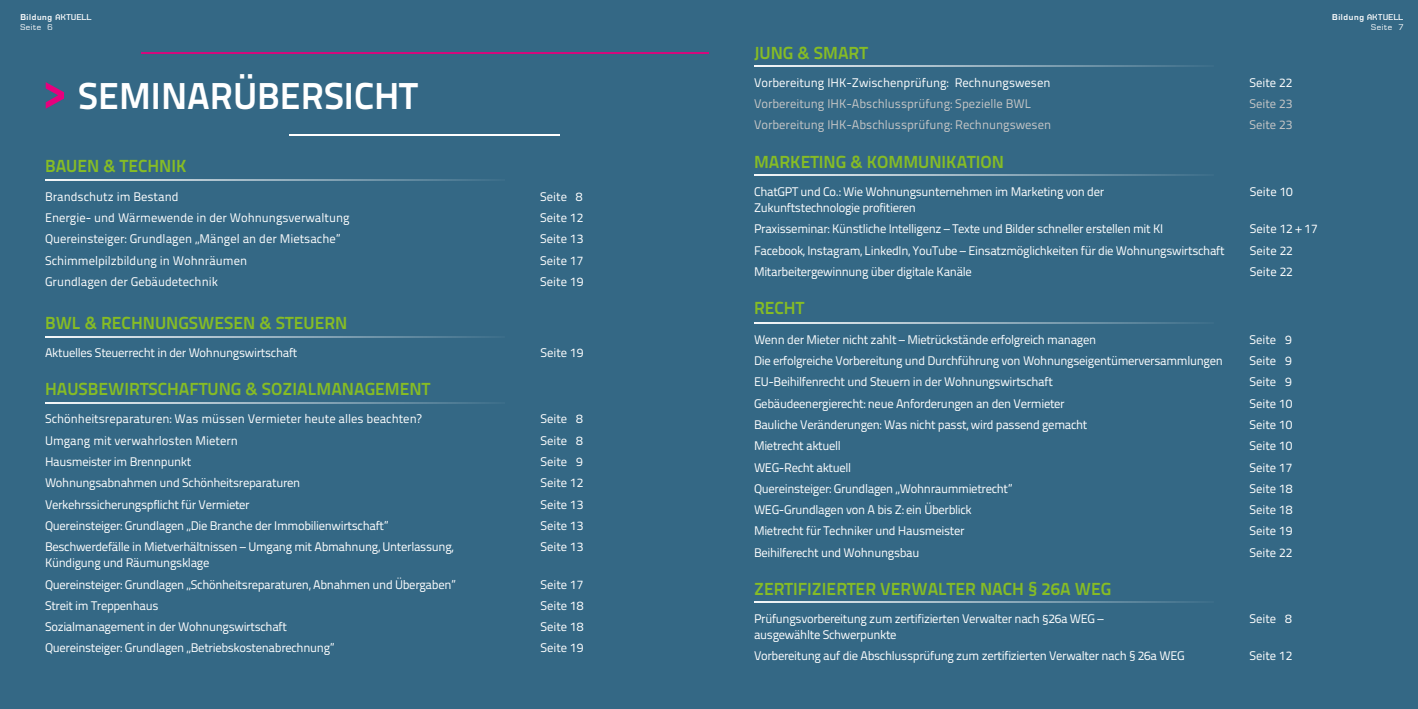
<style>
.page{position:relative;width:1418px;height:709px;background:#fff}
.page>*{position:absolute;margin:0;border:0;box-sizing:border-box;transform-origin:0 0}
.t1{font:37.5px "Titillium Text 22 L 800 wt";color:#fff}
.t2{font:17.5px "Titillium Text 22 L 800 wt";color:#86bc25}
.t3{font:12.5px/21.2px "Titillium Text 22 L 400 wt";letter-spacing:-.025em;color:#fff}
.t4{font:12.5px/21.2px "Titillium Text 22 L 400 wt";color:#fff}
.t5{font:12.5px/21.2px "Titillium Text 22 L 400 wt";color:#c6c6c6}
.t6{font:700 8.75px/9.4px "Eurostile";letter-spacing:.075em;color:#fff}
.s1{font-family:"SERIESB";font-weight:400}
.s2{font-weight:400}
</style>
<div class="page">
<div style="left:0;top:0;width:1417px;height:709px;background:#346885"></div>
<svg style="left:46px;top:82px;width:18px;height:27px"></svg>
<hr style="left:142px;top:52px;width:567px;height:2px;background:#e6007d">
<hr style="left:45px;top:179px;width:459px;height:1px;background:#fff">
<hr style="left:45px;top:336px;width:459px;height:1px;background:#fff">
<hr style="left:45px;top:402px;width:459px;height:2px;background:#fff">
<hr style="left:754px;top:175px;width:459px;height:1px;background:#fff">
<hr style="left:754px;top:323px;width:459px;height:1px;background:#fff">
<hr style="left:754px;top:66px;width:459px;height:1px;background:#fff">
<hr style="left:289px;top:134px;width:271px;height:2px;background:#fff">
<hr style="left:754px;top:601px;width:459px;height:2px;background:#fff">
<p class="t6" style="left:20px;top:13px;width:73px">Bildung <span class="s1">AKTUELL<br></span><span class="s2">Seite 6</span></p>
<p class="t6" style="left:1332px;top:13px;width:73px;text-align:right">Bildung <span class="s1">AKTUELL<br></span><span class="s2">Seite 7</span></p>
<h1 class="t1" style="left:78px;top:67px;width:341px">SEMINARÜBERSICHT</h1>
<h2 class="t2" style="left:754px;top:39px;width:115px">JUNG &amp; SMART</h2>
<p class="t4" style="left:754px;top:71px;width:298px">Vorbereitung IHK-Zwischenprüfung: Rechnungswesen</p>
<p class="t5" style="left:754px;top:93px;width:299px">Vorbereitung IHK-Abschlussprüfung: Spezielle BWL<br>Vorbereitung IHK-Abschlussprüfung: Rechnungswesen</p>
<h2 class="t2" style="left:45px;top:152px;width:143px">BAUEN &amp; TECHNIK</h2>
<h2 class="t2" style="left:754px;top:148px;width:251px">MARKETING &amp; KOMMUNIKATION</h2>
<p class="t4" style="left:45px;top:185px;width:306px">Brandschutz im Bestand<br>Energie- und Wärmewende in der Wohnungsverwaltung Quereinsteiger: Grundlagen „Mängel an der Mietsache” Schimmelpilzbildung in Wohnräumen<br>Grundlagen der Gebäudetechnik</p>
<h2 class="t2" style="left:45px;top:309px;width:304px">BWL &amp; RECHNUNGSWESEN &amp; STEUERN</h2>
<p class="t3" style="left:45px;top:341px;width:254px">Aktuelles Steuerrecht in der Wohnungswirtschaft</p>
<h2 class="t2" style="left:45px;top:376px;width:387px">HAUSBEWIRTSCHAFTUNG &amp; SOZIALMANAGEMENT</h2>
<p class="t3" style="left:45px;top:408px;width:410px">Schönheitsreparaturen: Was müssen Vermieter heute alles beachten?<br>Umgang mit verwahrlosten Mietern<br>Hausmeister im Brennpunkt<br>Wohnungsabnahmen und Schönheitsreparaturen<br>Verkehrssicherungspflicht für Vermieter<br>Quereinsteiger: Grundlagen „Die Branche der Immobilienwirtschaft” Beschwerdefälle in Mietverhältnissen – Umgang mit Abmahnung, Unterlassung,</p>
<p class="t3" style="left:45px;top:551px;width:412px">Kündigung und Räumungsklage<br>Quereinsteiger: Grundlagen „Schönheitsreparaturen, Abnahmen und Übergaben” Streit im Treppenhaus<br>Sozialmanagement in der Wohnungswirtschaft<br>Quereinsteiger: Grundlagen „Betriebskostenabrechnung”</p>
<p class="t3" style="left:540px;top:185px;width:45px;text-align:justify">Seite 8<br>Seite 12<br>Seite 13<br>Seite 17<br>Seite 19</p>
<p class="t3" style="left:540px;top:341px;width:45px">Seite 19</p>
<p class="t3" style="left:540px;top:408px;width:45px;text-align:justify">Seite 8<br>Seite 8<br>Seite 9<br>Seite 12<br>Seite 13<br>Seite 13<br>Seite 13</p>
<p class="t3" style="left:540px;top:573px;width:45px;text-align:justify">Seite 17<br>Seite 18<br>Seite 18<br>Seite 19</p>
<p class="t3" style="left:754px;top:183px;width:352px;line-height:16.2px">ChatGPT und Co.: Wie Wohnungsunternehmen im Marketing von der<br>Zukunftstechnologie profitieren</p>
<p class="t3" style="left:754px;top:218px;width:472px">Praxisseminar: Künstliche Intelligenz – Texte und Bilder schneller erstellen mit KI<br>Facebook, Instagram, LinkedIn, YouTube – Einsatzmöglichkeiten für die Wohnungswirtschaft<br>Mitarbeitergewinnung über digitale Kanäle</p>
<h2 class="t2" style="left:754px;top:295px;width:52px">RECHT</h2>
<p class="t3" style="left:754px;top:328px;width:470px">Wenn der Mieter nicht zahlt – Mietrückstände erfolgreich managen<br>Die erfolgreiche Vorbereitung und Durchführung von Wohnungseigentümerversammlungen EU-Beihilfenrecht und Steuern in der Wohnungswirtschaft<br>Gebäudeenergierecht: neue Anforderungen an den Vermieter<br>Bauliche Veränderungen: Was nicht passt, wird passend gemacht<br>Mietrecht aktuell<br>WEG-Recht aktuell<br>Quereinsteiger: Grundlagen „Wohnraummietrecht”<br>WEG-Grundlagen von A bis Z: ein Überblick<br>Mietrecht für Techniker und Hausmeister<br>Beihilferecht und Wohnungsbau</p>
<h2 class="t2" style="left:754px;top:575px;width:359px">ZERTIFIZIERTER VERWALTER NACH § 26A WEG</h2>
<p class="t3" style="left:754px;top:609px;width:351px;line-height:16.2px">Prüfungsvorbereitung zum zertifizierten Verwalter nach §26a WEG – ausgewählte Schwerpunkte</p>
<p class="t3" style="left:754px;top:644px;width:432px">Vorbereitung auf die Abschlussprüfung zum zertifizierten Verwalter nach § 26a WEG</p>
<p class="t3" style="left:1249px;top:71px;width:45px">Seite 22</p>
<p class="t5" style="left:1249px;top:93px;width:45px">Seite 23<br>Seite 23</p>
<p class="t3" style="left:1249px;top:180px;width:45px">Seite 10</p>
<p class="t4" style="left:1249px;top:218px;width:69px">Seite 12 + 17<br>Seite 22<br>Seite 22</p>
<p class="t3" style="left:1249px;top:328px;width:45px;text-align:justify">Seite 9<br>Seite 9<br>Seite 9<br>Seite 10<br>Seite 10<br>Seite 10<br>Seite 17<br>Seite 18<br>Seite 18<br>Seite 19<br>Seite 22</p>
<p class="t3" style="left:1249px;top:607px;width:44px">Seite 8</p>
<p class="t3" style="left:1249px;top:644px;width:45px">Seite 12</p>
</div>
